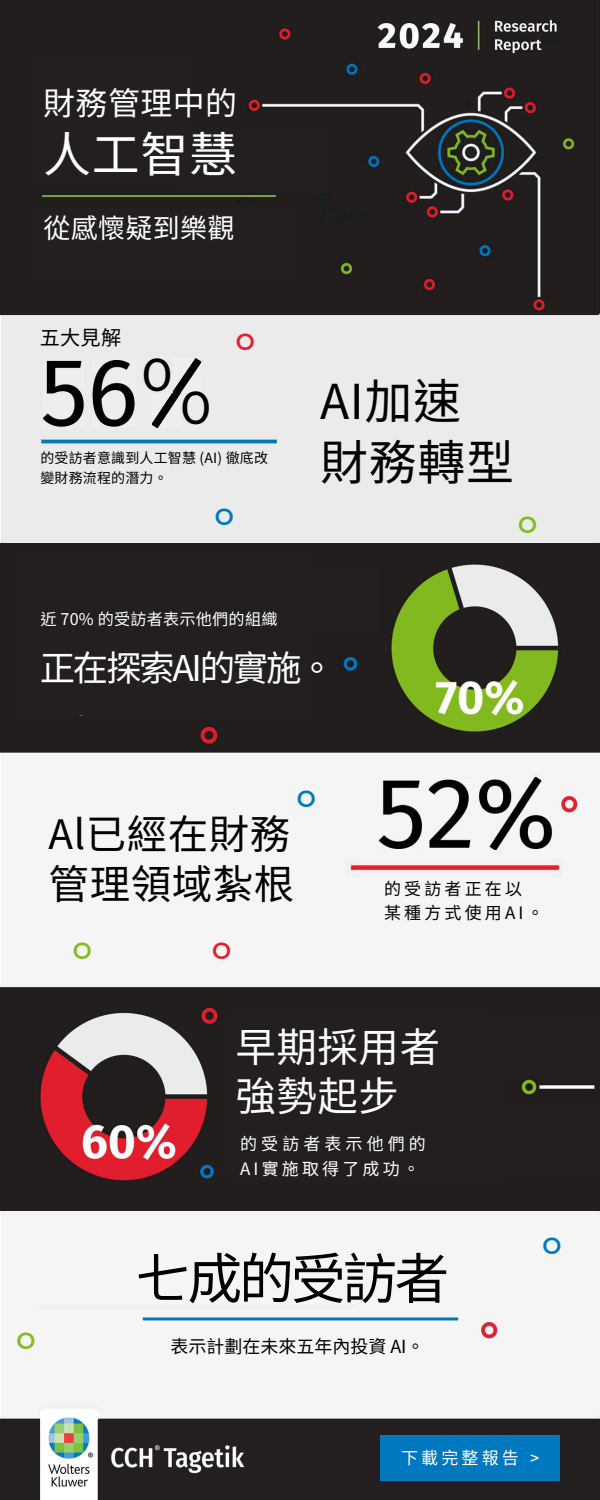
<style>
.page{position:relative;width:600px;height:1500px;background:#fff}
.page>*{position:absolute;margin:0;border:0;box-sizing:border-box;transform-origin:0 0}
.t1{font:55px "Noto Sans TC";letter-spacing:-.06em;color:#000}
.t2{font:48px/60.8px "Noto Sans TC";letter-spacing:.015em;color:#000}
.t3{font:48px "Noto Sans TC";color:#fff}
.t4{font:500 46px "Montserrat";color:#000}
.t5{font:40.5px/49.5px "Noto Sans TC";letter-spacing:.015em;color:#000}
.t6{font:40.5px/49.5px "Noto Sans TC";letter-spacing:.015em;color:#fff}
.t7{font:35.5px "Noto Sans TC";letter-spacing:-.065em;color:#fff}
.t8{font:32px "Noto Sans TC";letter-spacing:.015em;color:#fff}
.t9{font:500 31px "Montserrat";color:#84bc20}
.t10{font:500 31px "Montserrat";color:#0078c0}
.t11{font:500 31px "Montserrat";color:#e5202e}
.t12{font:27px "Noto Sans TC";letter-spacing:.015em;color:#fff}
.t13{font:20.2px "Noto Sans TC";color:#000}
.t14{font:18px "Noto Sans TC";color:#000}
.t15{font:17px/24.8px "Noto Sans TC";letter-spacing:.185em;color:#fff}
.t16{font:17px "Noto Sans TC";letter-spacing:.185em;color:#000}
.t17{font:17px "Noto Sans CJ Ksc";letter-spacing:.185em;color:#fff}
.t18{font:16.2px "Noto Sans TC";letter-spacing:.015em;color:#fff}
.t19{font:14px/20.2px "Noto Sans TC";letter-spacing:.015em;color:#000}
.s1{font-family:"Montserrat";font-weight:500}
</style>
<div class="page">
<img style="left:0;top:0;width:600px;height:1420px">
<img style="left:43px;top:361px;width:41px;height:65px">
<img style="left:92px;top:361px;width:42px;height:65px">
<img style="left:174px;top:358px;width:27px;height:35px">
<img style="left:153px;top:394px;width:27px;height:33px">
<img style="left:0;top:543px;width:599px;height:210px">
<img style="left:378px;top:780px;width:44px;height:69px">
<img style="left:429px;top:780px;width:41px;height:68px">
<img style="left:478px;top:778px;width:100px;height:72px">
<img style="left:0;top:988px;width:599px;height:223px">
<img style="left:476px;top:1304px;width:21px;height:72px">
<div style="left:37px;top:55px;width:150px;height:130px;background:#231f20"></div>
<div style="left:176px;top:132px;width:150px;height:58px;background:#231f20"></div>
<div style="left:37px;top:206px;width:259px;height:74px;background:#231f20"></div>
<div style="left:16px;top:556px;width:296px;height:159px;background:#231f20"></div>
<div style="left:228px;top:567px;width:150px;height:65px;background:#231f20"></div>
<div style="left:230px;top:1013px;width:257px;height:130px;background:#231f20"></div>
<div style="left:229px;top:1051px;width:272px;height:130px;background:#231f20"></div>
<div style="left:458px;top:1021px;width:142px;height:55px;background:#231f20"></div>
<div style="left:453px;top:1102px;width:147px;height:74px;background:#231f20"></div>
<div style="left:0;top:1420px;width:600px;height:80px;background:#231f20"></div>
<img style="left:40px;top:1409px;width:220px;height:91px">
<div style="left:381px;top:1435px;width:179px;height:46px;background:#0078c0"></div>
<div style="left:23px;top:1310px;width:355px;height:18px;background:#f5f5f5"></div>
<hr style="left:143px;top:1317px;width:315px;height:3px;background:#0078c0">
<p class="t8" style="left:43px;top:78px;width:196px">財務管理中的</p>
<p class="t3" style="left:43px;top:116px;width:195px">人工智慧</p>
<p class="t12" style="left:43px;top:207px;width:193px">從感懷疑到樂觀</p>
<p class="t13" style="left:40px;top:321px;width:83px">五大見解</p>
<p class="t11" style="left:236px;top:320px;width:21px">o</p>
<p class="t4" style="left:142px;top:347px;width:32px">0</p>
<p class="t4" style="left:180px;top:380px;width:32px">0</p>
<h4 class="t19" style="left:40px;top:446px;width:229px">的受訪者意識到人工智慧 (AI) 徹底改變財務流程的潛力。</h4>
<p class="t10" style="left:214px;top:495px;width:21px">o</p>
<p class="t2" style="left:320px;top:368px;width:195px">AI加速財務轉型</p>
<p class="t9" style="left:518px;top:503px;width:21px">o</p>
<p class="t18" style="left:40px;top:606px;width:239px">近 70% 的受訪者表示他們的組織</p>
<p class="t7" style="left:40px;top:640px;width:297px">正在探索AI的實施。</p>
<h3 class="t10" style="left:296px;top:777px;width:21px">o</h3>
<p class="t5" style="left:49px;top:807px;width:247px">Al已經在財務管理領域紮根</p>
<p class="t9" style="left:73px;top:929px;width:21px">o</p>
<p class="t11" style="left:212px;top:929px;width:21px">o</p>
<p class="t16" style="left:384px;top:875px;width:139px">的受訪者正在以</p>
<p class="t16" style="left:384px;top:900px;width:161px">某種⽅式使⽤AI。</p>
<h1 class="t9" style="left:16px;top:1319px;width:21px">o</h1>
<p class="t6" style="left:236px;top:1020px;width:206px">早期採用者強勢起步</p>
<p class="t15" style="left:240px;top:1131px;width:187px">的受訪者表示他們的<br>AI實施取得了成功。</p>
<p class="t1" style="left:136px;top:1235px;width:315px">七成的受訪者</p>
<p class="t14" style="left:170px;top:1332px;width:256px">表示計劃在未來五年內投資 AI。</p>
<p class="t10" style="left:542px;top:1224px;width:21px">o</p>
<p class="t17" style="left:401px;top:1445px;width:140px">下載完整報告 <span class="s1">&gt;</span></p>
</div>
